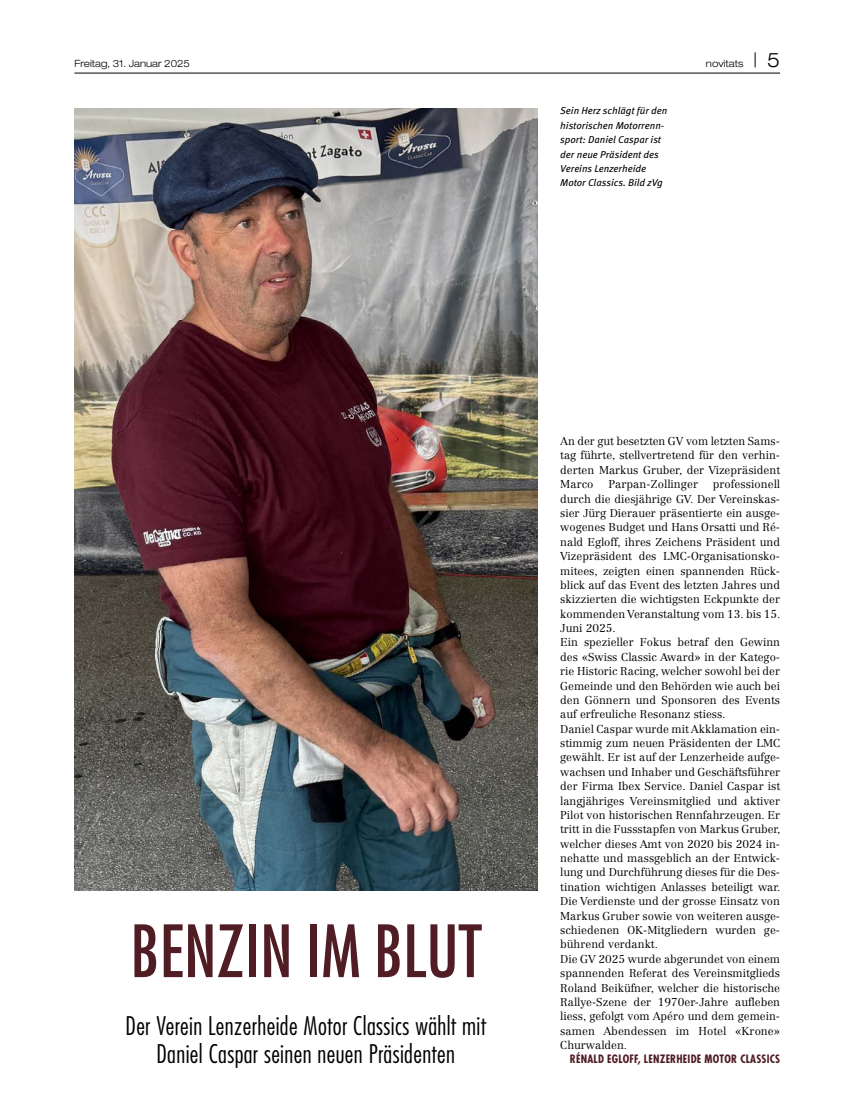
<style>
.page{position:relative;width:867px;height:1120px;background:#fff}
.page>*{position:absolute;margin:0;border:0;box-sizing:border-box;transform-origin:0 0}
.t1{font:condensed 70px "Futura Std";color:#511d25}
.t2{font:300 condensed 25px/28.8px "Futura Std";letter-spacing:.015em;color:#000;text-align:center}
.t3{font:300 11.25px/14.4px "Centennial LT Std";color:#000;text-align:justify}
.t4{font:700 condensed 11.25px "Futura Std";letter-spacing:.02em;color:#511d25}
.t5{font:italic 10px/14.4px "Meta OT";color:#000}
.t6{font:300 expanded 10px "Helvetica Neue LT Std";color:#000;scale:.96 1}
.s1{font-size:20px}
</style>
<div class="page">
<hr style="left:74px;top:73px;width:706px;height:1px;background:#000">
<img style="left:74px;top:109px;width:463px;height:782px">
<p class="t6" style="left:74px;top:58px;width:122px">Freitag, 31. Januar 2025</p>
<p class="t6" style="left:705px;top:58px;width:79px">novitats <span class="s1">| 5</span></p>
<p class="t5" style="left:560px;top:104px;width:109px">Sein Herz schlägt für den historischen Motorrenn&shy;sport: Daniel Caspar ist der neue Präsident des<br>Vereins Lenzerheide<br>Motor Classics. Bild zVg</p>
<h1 class="t1" style="left:130px;top:909px;width:353px">BENZIN IM BLUT</h1>
<h2 class="t2" style="left:126px;top:1011px;width:362px">Der Verein Lenzerheide Motor Classics wählt mit<br>Daniel Caspar seinen neuen Präsidenten</h2>
<p class="t3" style="left:560px;top:434px;width:221px">An der gut besetzten GV vom letzten Sams&shy;tag führte, stellvertretend für den verhin&shy;derten Markus Gruber, der Vizepräsident Marco</p>
<p class="t3" style="left:560px;top:477px;width:222px;text-align:left;text-indent:152px">professionell durch die diesjährige GV. Der Vereinskas&shy;sier Jürg Dierauer präsentierte ein ausge&shy;wogenes Budget und Hans Orsatti und Ré&shy;nald Egloff, ihres Zeichens Präsident und Vizepräsident des LMC-Organisationsko&shy;mitees, zeigten einen spannenden Rück&shy;blick auf das Event des letzten Jahres und skizzierten die wichtigsten Eckpunkte der kommenden Veranstaltung vom 13. bis 15.<br>Juni 2025.<br>Ein spezieller Fokus betraf den Gewinn des «Swiss Classic Award» in der Katego&shy;rie Historic Racing, welcher sowohl bei der Gemeinde und den Behörden wie auch bei den Gönnern und Sponsoren des Events auf erfreuliche Resonanz stiess.<br>Daniel Caspar wurde mit Akklamation ein&shy;stimmig zum neuen Präsidenten der LMC gewählt. Er ist auf der Lenzerheide aufge&shy;wachsen und Inhaber und Geschäftsführer der Firma Ibex Service. Daniel Caspar ist langjähriges Vereinsmitglied und aktiver Pilot von historischen Rennfahrzeugen. Er tritt in die Fussstapfen von Markus Gruber, welcher dieses Amt von 2020 bis 2024 in&shy;nehatte und massgeblich an der Entwick&shy;lung und Durchführung dieses für die Des&shy;tination wichtigen Anlasses beteiligt war.<br>Die Verdienste und der grosse Einsatz von Markus Gruber sowie von weiteren ausge&shy;schiedenen OK-Mitgliedern wurden ge&shy;bührend verdankt.<br>Die GV 2025 wurde abgerundet von einem spannenden Referat des Vereinsmitglieds Roland Beiküfner, welcher die historische Rallye-Szene der 1970er-Jahre aufleben liess, gefolgt vom Apéro und dem gemein&shy;samen Abendessen im Hotel «Krone» Churwalden.</p>
<p class="t4" style="left:569px;top:1052px;width:212px">RÉNALD EGLOFF, LENZERHEIDE MOTOR CLASSICS</p>
<p class="t3" style="left:608px;top:477px;width:91px">Parpan-Zollinger</p>
</div>
